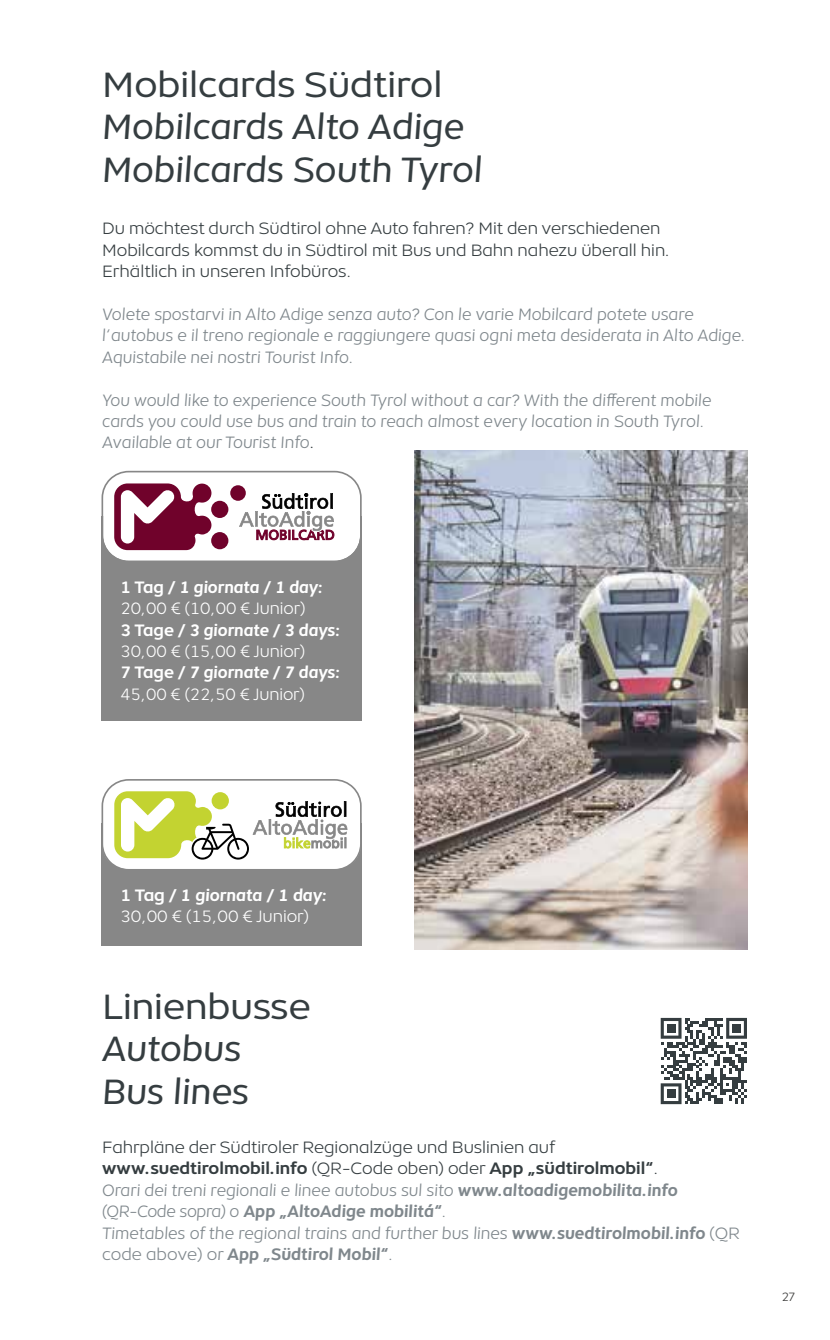
<style>
.page{position:relative;width:830px;height:1340px;background:#fff}
.page>*{position:absolute;margin:0;border:0;box-sizing:border-box;transform-origin:0 0}
.t1{font:italic 36px/42.8px "Object";color:#353d40}
.t2{font:36px "Object";color:#353d40}
.t3{font:italic 300 16.88px/21.4px "Object";color:#7f878c}
.t4{font:300 16.88px/21.4px "Object";letter-spacing:-.005em;color:#fff}
.t5{font:300 16.88px/21.4px "Object";color:#353d40}
.t6{font:300 12.38px "Object";color:#3c3c3b}
.s1{font-style:normal;color:#353d40}
.s2{font-weight:700}
.s3{font-weight:700;font-style:italic}
.s4{font-weight:700;font-style:normal;color:#353d40}
.s5{font-style:normal}
</style>
<div class="page">
<img style="left:414px;top:450px;width:333px;height:499px">
<div style="left:101px;top:516px;width:260px;height:204px;background:#878787"></div>
<svg style="left:101px;top:471px;width:260px;height:90px"></svg>
<div style="left:101px;top:824px;width:260px;height:121px;background:#878787"></div>
<svg style="left:101px;top:779px;width:260px;height:90px"></svg>
<svg style="left:660px;top:1017px;width:86px;height:87px"></svg>
<div style="left:666px;top:1023px;width:9px;height:9px;background:#353d40"></div>
<div style="left:731px;top:1023px;width:9px;height:9px;background:#353d40"></div>
<div style="left:666px;top:1089px;width:9px;height:9px;background:#353d40"></div>
<h1 class="t2" style="left:102px;top:56px;width:342px">Mobilcards Südtirol</h1>
<h1 class="t1" style="left:102px;top:103px;width:382px">Mobilcards Alto Adige<br>Mobilcards South Tyrol</h1>
<p class="t5" style="left:102px;top:217px;width:569px">Du möchtest durch Südtirol ohne Auto fahren? Mit den verschiedenen<br>Mobilcards kommst du in Südtirol mit Bus und Bahn nahezu überall hin.<br>Erhältlich in unseren Infobüros.</p>
<p class="t3" style="left:102px;top:302px;width:645px">Volete spostarvi in Alto Adige senza auto? Con le varie Mobilcard potete usare l‘autobus e il treno regionale e raggiungere quasi ogni meta desiderata in Alto Adige.<br>Aquistabile nei nostri Tourist Info.</p>
<p class="t3" style="left:102px;top:388px;width:610px">You would like to experience South Tyrol without a car? With the different mobile cards you could use bus and train to reach almost every location in South Tyrol.<br>Available at our Tourist Info<span class="s1">.</span></p>
<p class="t4" style="left:120px;top:575px;width:221px"><span class="s2">1 Tag</span> <span class="s3">/ 1 giornata / 1 day:<br></span>20,00 € (10,00 € Junior)<br><span class="s2">3 Tage</span> <span class="s3">/ 3 giornate / 3 days:<br></span>30,00 € (15,00 € Junior)<br><span class="s2">7 Tage</span> <span class="s3">/ 7 giornate / 7 days:<br></span>45,00 € (22,50 € Junior)</p>
<p class="t4" style="left:120px;top:883px;width:208px"><span class="s2">1 Tag</span> <span class="s3">/ 1 giornata / 1 day:<br></span>30,00 € (15,00 € Junior)</p>
<h1 class="t2" style="left:102px;top:978px;width:210px">Linienbusse</h1>
<h1 class="t1" style="left:102px;top:1025px;width:148px">Autobus<br>Bus lines</h1>
<p class="t3" style="left:102px;top:1135px;width:639px"><span class="s1">Fahrpläne der Südtiroler Regionalzüge und Buslinien auf </span><span class="s4">www.suedtirolmobil.info</span> <span class="s1">(QR-Code oben) oder</span> <span class="s4">App „südtirolmobil“</span><span class="s1">.<br></span>Orari dei treni regionali e linee autobus sul sito <span class="s2">www.altoadigemobilita.info </span>(QR-Code sopra) o <span class="s2">App „AltoAdige mobilitá“</span>.<br>Timetables of the regional trains and further bus lines <span class="s2">www.suedtirolmobil.info</span> <span class="s5">(QR code above) o</span>r <span class="s2">App „Südtirol Mobil“</span>.</p>
<p class="t6" style="left:781px;top:1286px;width:16px">27</p>
</div>
